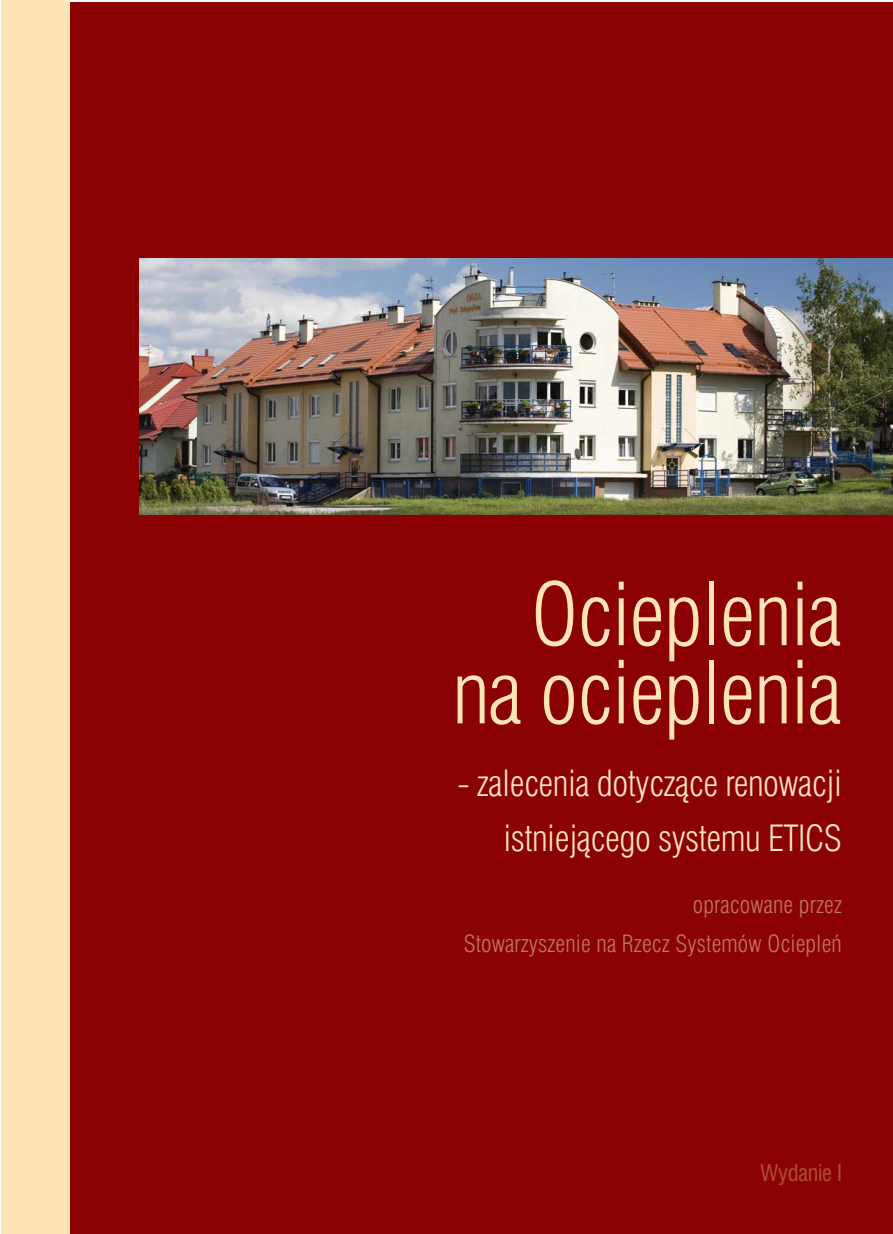
<style>
.page{position:relative;width:893px;height:1234px;background:#fff}
.page>*{position:absolute;margin:0;border:0;box-sizing:border-box;transform-origin:0 0}
.t1{font:300 condensed 85.2px/78.2px "Swiss 721 PL";letter-spacing:-.015em;color:#ffe4b8;text-align:right}
.t2{font:300 condensed 35.55px/55.1px "Swiss 721 PL";letter-spacing:-.015em;color:#ffe4b8;text-align:right}
.t3{font:300 condensed 23.4px/39px "Swiss 721 PL";letter-spacing:.005em;color:#c1765f;text-align:right}
.t4{font:condensed 22.5px "Swiss 721 PL";letter-spacing:-.015em;color:#ab4d37}
</style>
<div class="page">
<div style="left:1px;top:2px;width:892px;height:1231px;background:#8b0204"></div>
<div style="left:2px;top:0;width:68px;height:1233px;background:#ffe4b8"></div>
<img style="left:140px;top:259px;width:753px;height:255px">
<h1 class="t1" style="left:452px;top:580px;width:391px">Ocieplenia na ocieplenia</h1>
<p class="t2" style="left:457px;top:757px;width:386px">- zalecenia dotyczàce renowacji istniejàcego systemu ETICS</p>
<p class="t3" style="left:464px;top:886px;width:380px">opracowane przez<br>Stowarzyszenie na Rzecz Systemów Ociepleƒ</p>
<p class="t4" style="left:761px;top:1161px;width:83px">Wydanie I</p>
</div>
